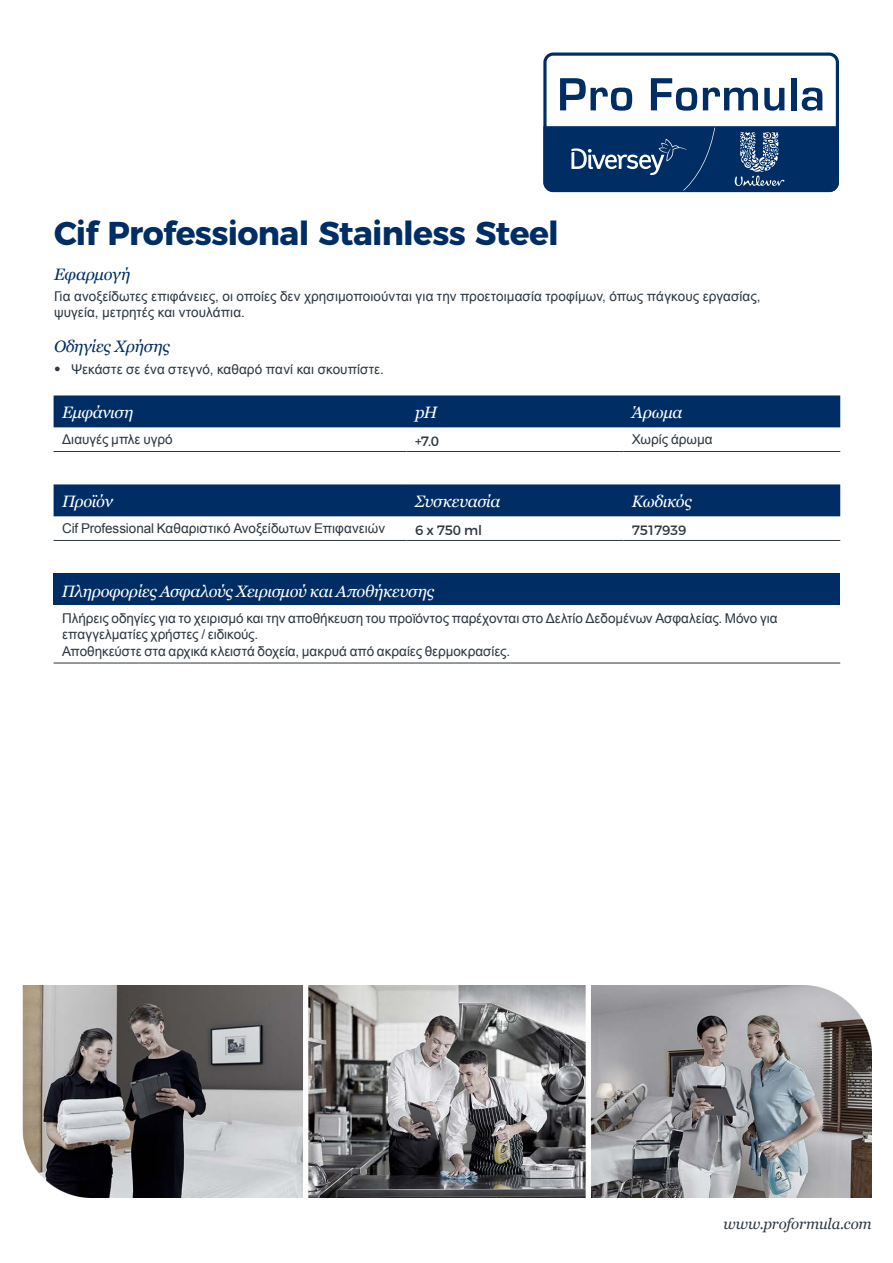
<style>
.page{position:relative;width:893px;height:1263px;background:#fff}
.page>*{position:absolute;margin:0;border:0;box-sizing:border-box;transform-origin:0 0}
.Product_Head_Blue_Pa{font:700 33px "Montserrat";letter-spacing:-.02em;color:#002e64}
.Table_Heads_Bold_Whi{font:italic 16.5px "Georgia";letter-spacing:-.025em;color:#fff}
.Subheads_Blue{font:italic 16.5px "Georgia";letter-spacing:-.015em;color:#002e64}
.t1{font:italic 15px "Georgia";letter-spacing:-.01em;color:#2c3741}
.Table_Text_Black{font:13.5px/16.5px "Arial";letter-spacing:-.005em;color:#2c3741}
.Text_Regular_No_Bull{font:13.5px/16.2px "Arial";letter-spacing:.005em;color:#2c3741}
.Table_Text_Black-2{font:13.5px "Montserrat";letter-spacing:-.03em;color:#2c3741}
.s1{font-family:"Aaux Pro OT";font-size:15px}
</style>
<div class="page">
<svg style="left:543px;top:53px;width:296px;height:139px"></svg>
<div style="left:54px;top:484px;width:786px;height:32px;background:#002e64"></div>
<hr style="left:54px;top:540px;width:352px;height:1px;background:#2c3741">
<hr style="left:406px;top:540px;width:217px;height:1px;background:#2c3741">
<hr style="left:623px;top:540px;width:217px;height:1px;background:#2c3741">
<div style="left:54px;top:395px;width:786px;height:32px;background:#002e64"></div>
<hr style="left:54px;top:451px;width:352px;height:1px;background:#2c3741">
<hr style="left:406px;top:451px;width:217px;height:1px;background:#2c3741">
<hr style="left:623px;top:451px;width:217px;height:1px;background:#2c3741">
<div style="left:54px;top:573px;width:786px;height:32px;background:#002e64"></div>
<hr style="left:54px;top:663px;width:786px;height:1px;background:#2c3741">
<img style="left:23px;top:985px;width:849px;height:212px">
<p class="Product_Head_Blue_Pa" style="left:54px;top:206px;width:506px">Cif Professional Stainless Steel</p>
<p class="Subheads_Blue" style="left:54px;top:263px;width:78px">Εφαρμογή</p>
<p class="Text_Regular_No_Bull" style="left:54px;top:288px;width:708px">Για ανοξείδωτες επιφάνειες, οι οποίες δεν χρησιμοποιούνται για την προετοιμασία τροφίμων, όπως πάγκους εργασίας, ψυγεία, μετρητές και ντουλάπια.</p>
<p class="Subheads_Blue" style="left:54px;top:334px;width:117px">Οδηγίες Χρήσης</p>
<p class="Table_Text_Black" style="left:54px;top:361px;width:331px"><span class="s1">•</span> Ψεκάστε σε ένα στεγνό, καθαρό πανί και σκουπίστε.</p>
<p class="Table_Heads_Bold_Whi" style="left:62px;top:400px;width:73px">Εμφάνιση</p>
<p class="Table_Heads_Bold_Whi" style="left:415px;top:400px;width:24px">pH</p>
<p class="Table_Heads_Bold_Whi" style="left:632px;top:400px;width:52px">Άρωμα</p>
<p class="Table_Text_Black" style="left:62px;top:431px;width:112px">Διαυγές μπλε υγρό</p>
<p class="Table_Text_Black-2" style="left:415px;top:430px;width:26px">+7.0</p>
<p class="Table_Text_Black" style="left:632px;top:431px;width:82px">Χωρίς άρωμα</p>
<p class="Table_Heads_Bold_Whi" style="left:62px;top:489px;width:52px">Προϊόν</p>
<p class="Table_Heads_Bold_Whi" style="left:415px;top:489px;width:87px">Συσκευασία</p>
<p class="Table_Heads_Bold_Whi" style="left:632px;top:489px;width:61px">Κωδικός</p>
<p class="Table_Text_Black" style="left:62px;top:520px;width:324px">Cif Professional Καθαριστικό Ανοξείδωτων Επιφανειών</p>
<p class="Table_Text_Black-2" style="left:415px;top:519px;width:69px">6 x 750 ml</p>
<p class="Table_Text_Black-2" style="left:632px;top:519px;width:56px">7517939</p>
<p class="Table_Heads_Bold_Whi" style="left:62px;top:579px;width:374px">Πληροφορίες Ασφαλούς Χειρισμού και Αποθήκευσης</p>
<p class="Table_Text_Black" style="left:62px;top:610px;width:717px">Πλήρεις οδηγίες για το χειρισμό και την αποθήκευση του προϊόντος παρέχονται στο Δελτίο Δεδομένων Ασφαλείας. Μόνο για επαγγελματίες χρήστες / ειδικούς.<br>Αποθηκεύστε στα αρχικά κλειστά δοχεία, μακρυά από ακραίες θερμοκρασίες.</p>
<p class="t1" style="left:723px;top:1213px;width:150px">www.proformula.com</p>
</div>
